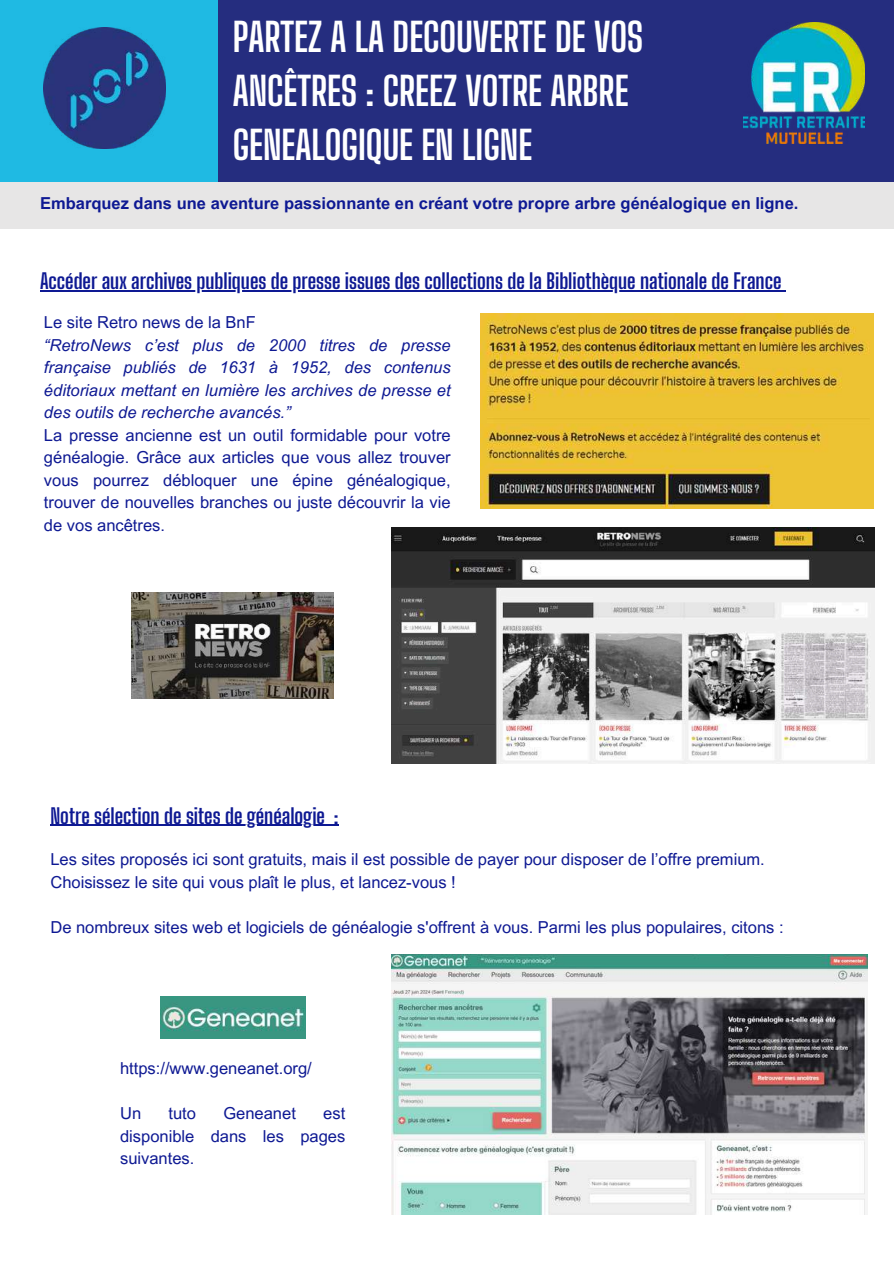
<style>
.page{position:relative;width:894px;height:1264px;background:#fff}
.page>*{position:absolute;margin:0;border:0;box-sizing:border-box;transform-origin:0 0}
.t1{font:700 39.15px/54px "Big Shoulders Display";color:#fff}
.t2{font:700 20.85px "Big Shoulders Display";color:#0e1993}
.t3{font:16.5px/22.5px "Arial MT Pro";color:#0e1993;text-align:justify}
.t4{font:italic 16.5px/22.5px "Arial MT Pro";color:#0e1993;text-align:justify}
.t5{font:700 16.5px "Arial MT Pro";color:#0e1993}
</style>
<div class="page">
<div style="left:0;top:0;width:280px;height:182px;background:#1fbae3"></div>
<div style="left:218px;top:0;width:675px;height:182px;background:#252d7f"></div>
<img style="left:44px;top:27px;width:121px;height:121px">
<div style="left:0;top:182px;width:893px;height:47px;background:#e7e6e6"></div>
<img style="left:743px;top:23px;width:121px;height:120px">
<img style="left:480px;top:313px;width:393px;height:196px">
<img style="left:131px;top:592px;width:203px;height:106px">
<img style="left:391px;top:528px;width:483px;height:235px">
<img style="left:160px;top:996px;width:145px;height:42px">
<img style="left:391px;top:954px;width:476px;height:260px">
<hr style="left:40px;top:290px;width:741px;height:1px;background:#0e1993">
<hr style="left:50px;top:824px;width:275px;height:2px;background:#0e1993">
<svg style="left:325px;top:824px;width:13px;height:2px"></svg>
<h1 class="t1" style="left:233px;top:9px;width:412px">PARTEZ A LA DECOUVERTE DE VOS<br>ANCÊTRES : CREEZ VOTRE ARBRE<br>GENEALOGIQUE EN LIGNE</h1>
<p class="t5" style="left:40px;top:197px;width:759px">Embarquez dans une aventure passionnante en créant votre propre arbre généalogique en ligne.</p>
<p class="t2" style="left:40px;top:268px;width:742px">Accéder aux archives publiques de presse issues des collections de la Bibliothèque nationale de France</p>
<p class="t3" style="left:44px;top:313px;width:213px">Le site Retro news de la BnF</p>
<p class="t4" style="left:44px;top:336px;width:408px">“RetroNews c’est plus de 2000 titres de presse française publiés de 1631 à 1952, des contenus éditoriaux mettant en lumière les archives de presse et des outils de recherche avancés.”</p>
<p class="t3" style="left:44px;top:426px;width:408px">La presse ancienne est un outil formidable pour votre généalogie. Grâce aux articles que vous allez trouver vous pourrez débloquer une épine généalogique, trouver de nouvelles branches ou juste découvrir la vie de vos ancêtres.</p>
<p class="t2" style="left:50px;top:803px;width:289px">Notre sélection de sites de généalogie :</p>
<p class="t3" style="left:50px;top:850px;width:715px">Les sites proposés ici sont gratuits, mais il est possible de payer pour disposer de l’offre premium.<br>Choisissez le site qui vous plaît le plus, et lancez-vous !</p>
<p class="t3" style="left:50px;top:917px;width:734px">De nombreux sites web et logiciels de généalogie s'offrent à vous. Parmi les plus populaires, citons :</p>
<p class="t3" style="left:120px;top:1059px;width:193px">https://www.geneanet.org/</p>
<p class="t3" style="left:120px;top:1104px;width:23px">Un</p>
<p class="t3" style="left:168px;top:1104px;width:29px">tuto</p>
<p class="t3" style="left:223px;top:1104px;width:74px">Geneanet</p>
<p class="t3" style="left:120px;top:1104px;width:227px;text-indent:203px">est disponible dans les pages suivantes.</p>
</div>
